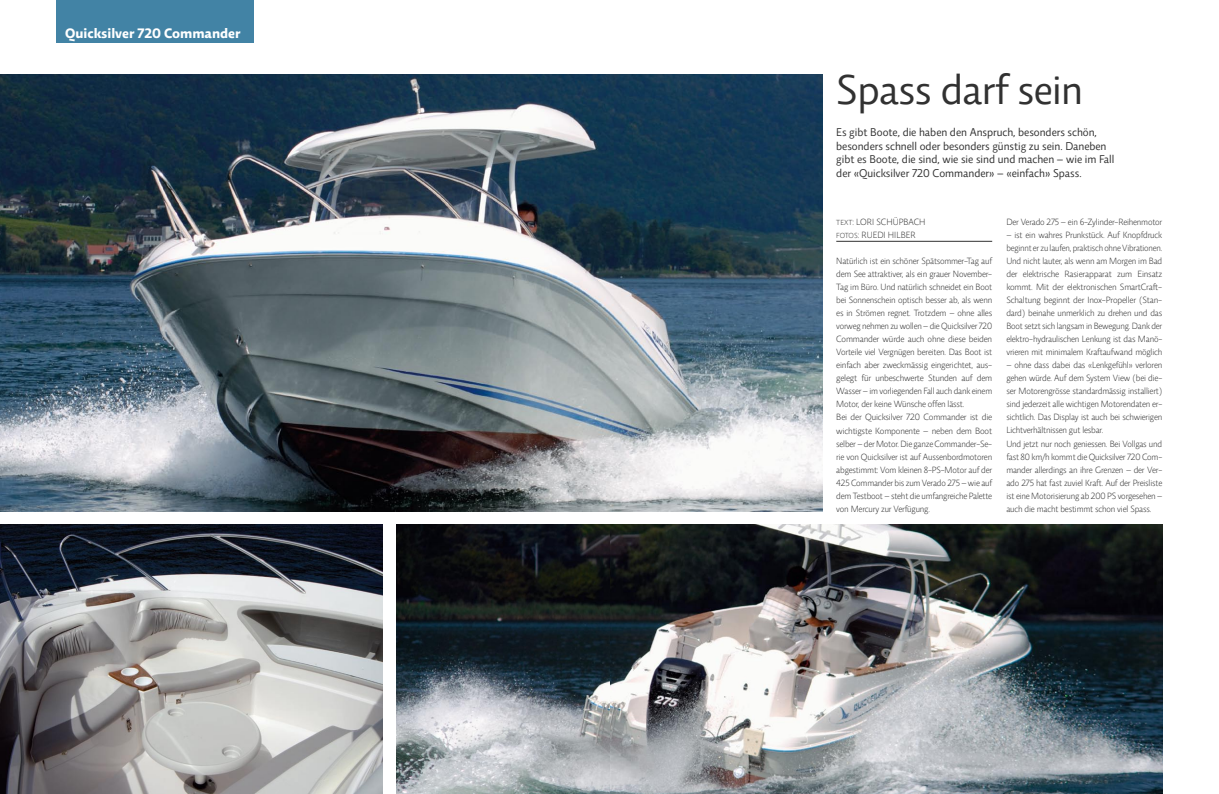
<style>
.page{position:relative;width:1219px;height:794px;background:#fff}
.page>*{position:absolute;margin:0;border:0;box-sizing:border-box;transform-origin:0 0}
.t1{font:42.5px "Relato Sans OT";letter-spacing:-.01em;color:#313131}
.t2{font:700 14px "Relato Sans OT";color:#fff}
.t3{font:11.5px/13.5px "Relato Sans OT";color:#313131}
.t4{font:300 9.2px/13px "Relato Sans OT";letter-spacing:-.015em;color:#313131}
.s1{font-size:7.5px}
</style>
<div class="page">
<img style="left:397px;top:524px;width:765px;height:270px">
<img style="left:0;top:524px;width:383px;height:270px">
<img style="left:0;top:75px;width:822px;height:436px">
<div style="left:57px;top:0;width:197px;height:43px;background:#4283a5"></div>
<hr style="left:836px;top:241px;width:156px;height:1px;background:#313131">
<h2 class="t2" style="left:65px;top:24px;width:177px">Quicksilver 720 Commander</h2>
<h1 class="t1" style="left:836px;top:64px;width:248px">Spass darf sein</h1>
<p class="t3" style="left:836px;top:126px;width:280px">Es gibt Boote, die haben den Anspruch, besonders schön, besonders schnell oder besonders günstig zu sein. Daneben gibt es Boote, die sind, wie sie sind und machen – wie im Fall der «Quicksilver 720 Commander» – «einfach» Spass.</p>
<p class="t4" style="left:836px;top:216px;width:91px"><span class="s1">Text</span>: Lori schüpbach<br><span class="s1">Fotos</span>: Ruedi hilber</p>
<p class="t4" style="left:836px;top:255px;width:157px">Natürlich ist ein schöner Spätsommer-Tag auf dem See attraktiver, als ein grauer November-Tag im Büro. U nd natürlich schneidet ein Boot bei Sonnenschein optisch besser ab, als wenn es in Strömen regnet. Trotzdem – ohne alles vorweg nehmen zu wollen – die Quicksilver 720<br>Commander würde auch ohne diese beiden Vorteile viel Vergnügen bereiten. Das Boot ist einfach aber zweckmässig eingerichtet, aus&shy;gelegt für unbeschwerte Stunden auf dem Wasser – im vorliegenden Fall auch dank einem Motor, der keine Wünsche offen lässt.<br>Bei der Quicksilver 720 Commander ist die wichtigste Komponente – neben dem Boot selber – der Motor. Die ganze Commander-Se&shy;rie von Quicksilver ist auf Aussenbordmotoren abgestimmt: Vom kleinen 8-PS-Motor auf der 425 Commander bis zum Verado 275 – wie auf dem Testboot – steht die umfangreiche Palette von Mercury zur Verfügung.</p>
<p class="t4" style="left:1006px;top:216px;width:157px">Der Verado 275 – ein 6-Zylinder-Reihenmotor</p>
<p class="t4" style="left:1006px;top:229px;width:157px;text-align:justify">– ist ein wahres Prunkstück. Auf Knopfdruck beginnt er zu laufen, praktisch ohne Vibrationen.<br>U nd nicht lauter, als wenn am Morgen im Bad der elektrische Rasierapparat zum Einsatz kommt. Mit der elektronischen SmartCraft-Schaltung beginnt der I nox-Propeller (Stan&shy;dard) beinahe unmerklich zu drehen und das Boot setzt sich langsam in Bewegung. Dank der elektro-hydraulischen Lenkung ist das Manö&shy;vrieren mit minimalem Kraftaufwand möglich</p>
<p class="t4" style="left:1006px;top:359px;width:157px">– ohne dass dabei das «Lenkgefühl» verloren gehen würde. Auf dem System View (bei die&shy;ser Motorengrösse standardmässig installiert) sind jederzeit alle wichtigen Motorendaten er&shy;sichtlich. Das Display ist auch bei schwierigen Lichtverhältnissen gut lesbar.<br>U nd jetzt nur noch geniessen. Bei Vollgas und fast 80 km/h kommt die Quicksilver 720 Com&shy;mander allerdings an ihre Grenzen – der Ver&shy;ado 275 hat fast zuviel Kraft. Auf der Preisliste ist eine Motorisierung ab 200 PS vorgesehen – auch die macht bestimmt schon viel Spass.</p>
</div>
